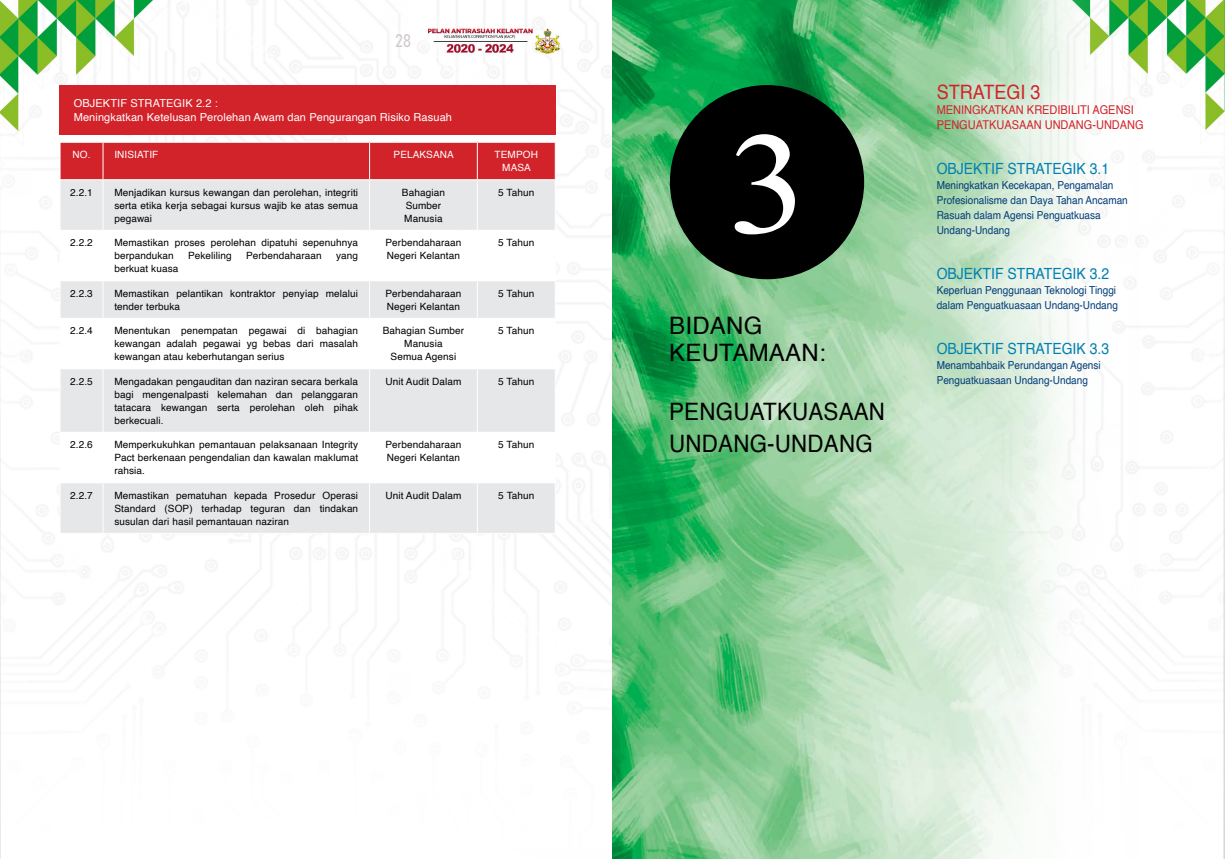
<style>
.page{position:relative;width:1225px;height:859px;background:#fff}
.page>*{position:absolute;margin:0;border:0;box-sizing:border-box;transform-origin:0 0}
.t1{font:130px "Bangla MN";color:#fff}
.t2{font:700 24px/32px "Helvetica";letter-spacing:.01em;color:#000;scale:.93 1}
.t3{font:700 24px/27px "Helvetica";letter-spacing:.01em;color:#000}
.t4{font:700 19.8px "Helvetica";color:#d2232a;scale:.91 1}
.t5{font:17.8px "Roboto";color:#cec7cc;scale:.79 1}
.t6{font:700 15.4px "Helvetica";color:#0080b0;scale:.91 1}
.t7{font:700 12.1px/15px "Helvetica";color:#d2232a;scale:.91 1}
.t8{font:700 11px/15px "Helvetica";color:#033d79;scale:.91 1}
.t9{font:700 11px/13.2px "Helvetica";letter-spacing:.01em;color:#fff}
.t10{font:300 10px/13px "Helvetica";letter-spacing:.01em;color:#000}
.t11{font:700 10px/13px "Helvetica";letter-spacing:.01em;color:#fff;text-align:center}
</style>
<div class="page">
<img style="left:0;top:0;width:1224px;height:859px">
<img style="left:612px;top:0;width:527px;height:859px">
<div style="left:60px;top:85px;width:496px;height:50px;background:#d2232a"></div>
<div style="left:61px;top:143px;width:494px;height:36px;background:#d2232a"></div>
<div style="left:61px;top:180px;width:494px;height:353px;background:#e6e7e8"></div>
<svg style="left:61px;top:231px;width:494px;height:251px"></svg>
<hr style="left:60px;top:142px;width:43px;height:1px;background:#fff">
<hr style="left:60px;top:143px;width:1px;height:36px;background:#fff">
<hr style="left:103px;top:142px;width:266px;height:1px;background:#fff">
<hr style="left:102px;top:143px;width:1px;height:36px;background:#fff">
<hr style="left:369px;top:142px;width:108px;height:1px;background:#fff">
<hr style="left:369px;top:143px;width:1px;height:36px;background:#fff">
<hr style="left:477px;top:142px;width:79px;height:1px;background:#fff">
<hr style="left:477px;top:143px;width:1px;height:36px;background:#fff">
<hr style="left:555px;top:143px;width:1px;height:36px;background:#fff">
<hr style="left:60px;top:179px;width:43px;height:1px;background:#fff">
<hr style="left:60px;top:180px;width:1px;height:50px;background:#fff">
<hr style="left:103px;top:179px;width:266px;height:1px;background:#fff">
<hr style="left:102px;top:180px;width:1px;height:50px;background:#fff">
<hr style="left:369px;top:179px;width:108px;height:1px;background:#fff">
<hr style="left:369px;top:180px;width:1px;height:50px;background:#fff">
<hr style="left:477px;top:179px;width:79px;height:1px;background:#fff">
<hr style="left:477px;top:180px;width:1px;height:50px;background:#fff">
<hr style="left:555px;top:180px;width:1px;height:50px;background:#fff">
<hr style="left:60px;top:230px;width:43px;height:1px;background:#fff">
<hr style="left:60px;top:231px;width:1px;height:49px;background:#fff">
<hr style="left:103px;top:230px;width:266px;height:1px;background:#fff">
<hr style="left:102px;top:231px;width:1px;height:49px;background:#fff">
<hr style="left:369px;top:230px;width:108px;height:1px;background:#fff">
<hr style="left:369px;top:231px;width:1px;height:49px;background:#fff">
<hr style="left:477px;top:230px;width:79px;height:1px;background:#fff">
<hr style="left:477px;top:231px;width:1px;height:49px;background:#fff">
<hr style="left:555px;top:231px;width:1px;height:49px;background:#fff">
<hr style="left:60px;top:280px;width:43px;height:1px;background:#fff">
<hr style="left:60px;top:281px;width:1px;height:37px;background:#fff">
<hr style="left:103px;top:280px;width:266px;height:1px;background:#fff">
<hr style="left:102px;top:281px;width:1px;height:37px;background:#fff">
<hr style="left:369px;top:280px;width:108px;height:1px;background:#fff">
<hr style="left:369px;top:281px;width:1px;height:37px;background:#fff">
<hr style="left:477px;top:280px;width:79px;height:1px;background:#fff">
<hr style="left:477px;top:281px;width:1px;height:37px;background:#fff">
<hr style="left:555px;top:281px;width:1px;height:37px;background:#fff">
<hr style="left:60px;top:318px;width:43px;height:1px;background:#fff">
<hr style="left:60px;top:319px;width:1px;height:49px;background:#fff">
<hr style="left:103px;top:318px;width:266px;height:1px;background:#fff">
<hr style="left:102px;top:319px;width:1px;height:49px;background:#fff">
<hr style="left:369px;top:318px;width:108px;height:1px;background:#fff">
<hr style="left:369px;top:319px;width:1px;height:49px;background:#fff">
<hr style="left:477px;top:318px;width:79px;height:1px;background:#fff">
<hr style="left:477px;top:319px;width:1px;height:49px;background:#fff">
<hr style="left:555px;top:319px;width:1px;height:49px;background:#fff">
<hr style="left:60px;top:368px;width:43px;height:1px;background:#fff">
<hr style="left:60px;top:369px;width:1px;height:63px;background:#fff">
<hr style="left:103px;top:368px;width:266px;height:1px;background:#fff">
<hr style="left:102px;top:369px;width:1px;height:63px;background:#fff">
<hr style="left:369px;top:368px;width:108px;height:1px;background:#fff">
<hr style="left:369px;top:369px;width:1px;height:63px;background:#fff">
<hr style="left:477px;top:368px;width:79px;height:1px;background:#fff">
<hr style="left:477px;top:369px;width:1px;height:63px;background:#fff">
<hr style="left:555px;top:369px;width:1px;height:63px;background:#fff">
<hr style="left:60px;top:432px;width:43px;height:1px;background:#fff">
<hr style="left:60px;top:433px;width:1px;height:49px;background:#fff">
<hr style="left:103px;top:432px;width:266px;height:1px;background:#fff">
<hr style="left:102px;top:433px;width:1px;height:49px;background:#fff">
<hr style="left:369px;top:432px;width:108px;height:1px;background:#fff">
<hr style="left:369px;top:433px;width:1px;height:49px;background:#fff">
<hr style="left:477px;top:432px;width:79px;height:1px;background:#fff">
<hr style="left:477px;top:433px;width:1px;height:49px;background:#fff">
<hr style="left:555px;top:433px;width:1px;height:49px;background:#fff">
<hr style="left:60px;top:482px;width:43px;height:1px;background:#fff">
<hr style="left:60px;top:483px;width:1px;height:50px;background:#fff">
<hr style="left:103px;top:482px;width:266px;height:1px;background:#fff">
<hr style="left:102px;top:483px;width:1px;height:50px;background:#fff">
<hr style="left:369px;top:482px;width:108px;height:1px;background:#fff">
<hr style="left:369px;top:483px;width:1px;height:50px;background:#fff">
<hr style="left:477px;top:482px;width:79px;height:1px;background:#fff">
<hr style="left:477px;top:483px;width:1px;height:50px;background:#fff">
<hr style="left:555px;top:483px;width:1px;height:50px;background:#fff">
<hr style="left:60px;top:533px;width:43px;height:1px;background:#fff">
<hr style="left:103px;top:533px;width:266px;height:1px;background:#fff">
<hr style="left:369px;top:533px;width:108px;height:1px;background:#fff">
<hr style="left:477px;top:533px;width:79px;height:1px;background:#fff">
<div style="left:670px;top:85px;width:194px;height:194px;background:#000;border-radius:50%"></div>
<h3 class="t5" style="left:395px;top:29px;width:22px">28</h3>
<p class="t9" style="left:74px;top:97px;width:380px">OBJEKTIF STRATEGIK 2.2 :<br>Meningkatkan Ketelusan Perolehan Awam dan Pengurangan Risiko Rasuah</p>
<p class="t11" style="left:73px;top:149px;width:87px">NO. INISIATIF</p>
<p class="t11" style="left:393px;top:149px;width:62px">PELAKSANA</p>
<p class="t11" style="left:494px;top:149px;width:45px">TEMPOH<br>MASA</p>
<p class="t10" style="left:70px;top:186px;width:24px">2.2.1</p>
<p class="t10" style="left:114px;top:186px;width:245px;text-align:justify">Menjadikan kursus kewangan dan perolehan, integriti serta etika kerja sebagai kursus wajib ke atas semua pegawai</p>
<p class="t10" style="left:402px;top:186px;width:44px">Bahagian<br>Sumber<br>Manusia</p>
<p class="t10" style="left:498px;top:186px;width:37px">5 Tahun</p>
<p class="t10" style="left:70px;top:237px;width:24px">2.2.2</p>
<p class="t10" style="left:114px;top:237px;width:245px">Memastikan proses perolehan dipatuhi sepenuhnya berpandukan</p>
<p class="t10" style="left:385px;top:237px;width:77px">Perbendaharaan<br>Negeri Kelantan</p>
<p class="t10" style="left:498px;top:237px;width:37px">5 Tahun</p>
<p class="t10" style="left:188px;top:250px;width:45px">Pekeliling</p>
<p class="t10" style="left:246px;top:250px;width:77px">Perbendaharaan</p>
<p class="t10" style="left:336px;top:250px;width:23px">yang</p>
<p class="t10" style="left:114px;top:263px;width:66px">berkuat kuasa</p>
<p class="t10" style="left:70px;top:287px;width:24px">2.2.3</p>
<p class="t10" style="left:114px;top:287px;width:245px">Memastikan pelantikan kontraktor penyiap melalui tender terbuka</p>
<p class="t10" style="left:385px;top:287px;width:77px">Perbendaharaan<br>Negeri Kelantan</p>
<p class="t10" style="left:498px;top:287px;width:37px">5 Tahun</p>
<p class="t10" style="left:70px;top:325px;width:24px">2.2.4</p>
<p class="t10" style="left:114px;top:325px;width:245px;text-align:justify">Menentukan penempatan pegawai di bahagian kewangan adalah pegawai yg bebas dari masalah kewangan atau keberhutangan serius</p>
<p class="t10" style="left:383px;top:325px;width:83px;text-align:center">Bahagian Sumber<br>Manusia<br>Semua Agensi</p>
<p class="t10" style="left:498px;top:325px;width:37px">5 Tahun</p>
<p class="t10" style="left:70px;top:375px;width:24px">2.2.5</p>
<p class="t10" style="left:114px;top:375px;width:245px;text-align:justify">Mengadakan pengauditan dan naziran secara berkala bagi mengenalpasti kelemahan dan pelanggaran tatacara kewangan serta perolehan oleh pihak berkecuali.</p>
<p class="t10" style="left:385px;top:375px;width:77px">Unit Audit Dalam</p>
<p class="t10" style="left:498px;top:375px;width:37px">5 Tahun</p>
<p class="t10" style="left:70px;top:439px;width:24px">2.2.6</p>
<p class="t10" style="left:114px;top:439px;width:245px;text-align:justify">Memperkukuhkan pemantauan pelaksanaan Integrity Pact berkenaan pengendalian dan kawalan maklumat rahsia.</p>
<p class="t10" style="left:385px;top:439px;width:77px">Perbendaharaan<br>Negeri Kelantan</p>
<p class="t10" style="left:498px;top:439px;width:37px">5 Tahun</p>
<p class="t10" style="left:70px;top:489px;width:24px">2.2.7</p>
<p class="t10" style="left:114px;top:489px;width:245px;text-align:justify">Memastikan pematuhan kepada Prosedur Operasi Standard (SOP) terhadap teguran dan tindakan susulan dari hasil pemantauan naziran</p>
<p class="t10" style="left:385px;top:489px;width:77px">Unit Audit Dalam</p>
<p class="t10" style="left:498px;top:489px;width:37px">5 Tahun</p>
<h1 class="t1" style="left:726px;top:95px;width:82px">3</h1>
<h2 class="t3" style="left:669px;top:313px;width:158px">BIDANG<br>KEUTAMAAN:</h2>
<h2 class="t2" style="left:669px;top:396px;width:234px">PENGUATKUASAAN<br>UNDANG-UNDANG</h2>
<h3 class="t4" style="left:936px;top:76px;width:115px">STRATEGI 3</h3>
<p class="t7" style="left:936px;top:102px;width:229px">MENINGKATKAN KREDIBILITI AGENSI<br>PENGUATKUASAAN UNDANG-UNDANG</p>
<h3 class="t6" style="left:936px;top:156px;width:191px">OBJEKTIF STRATEGIK 3.1</h3>
<p class="t8" style="left:936px;top:178px;width:211px">Meningkatkan Kecekapan, Pengamalan<br>Profesionalisme dan Daya Tahan Ancaman<br>Rasuah dalam Agensi Penguatkuasa<br>Undang-Undang</p>
<h3 class="t6" style="left:936px;top:261px;width:191px">OBJEKTIF STRATEGIK 3.2</h3>
<p class="t8" style="left:936px;top:283px;width:201px">Keperluan Penggunaan Teknologi Tinggi dalam Penguatkuasaan Undang-Undang</p>
<h3 class="t6" style="left:936px;top:336px;width:191px">OBJEKTIF STRATEGIK 3.3</h3>
<p class="t8" style="left:936px;top:358px;width:182px">Menambahbaik Perundangan Agensi<br>Penguatkuasaan Undang-Undang</p>
</div>
